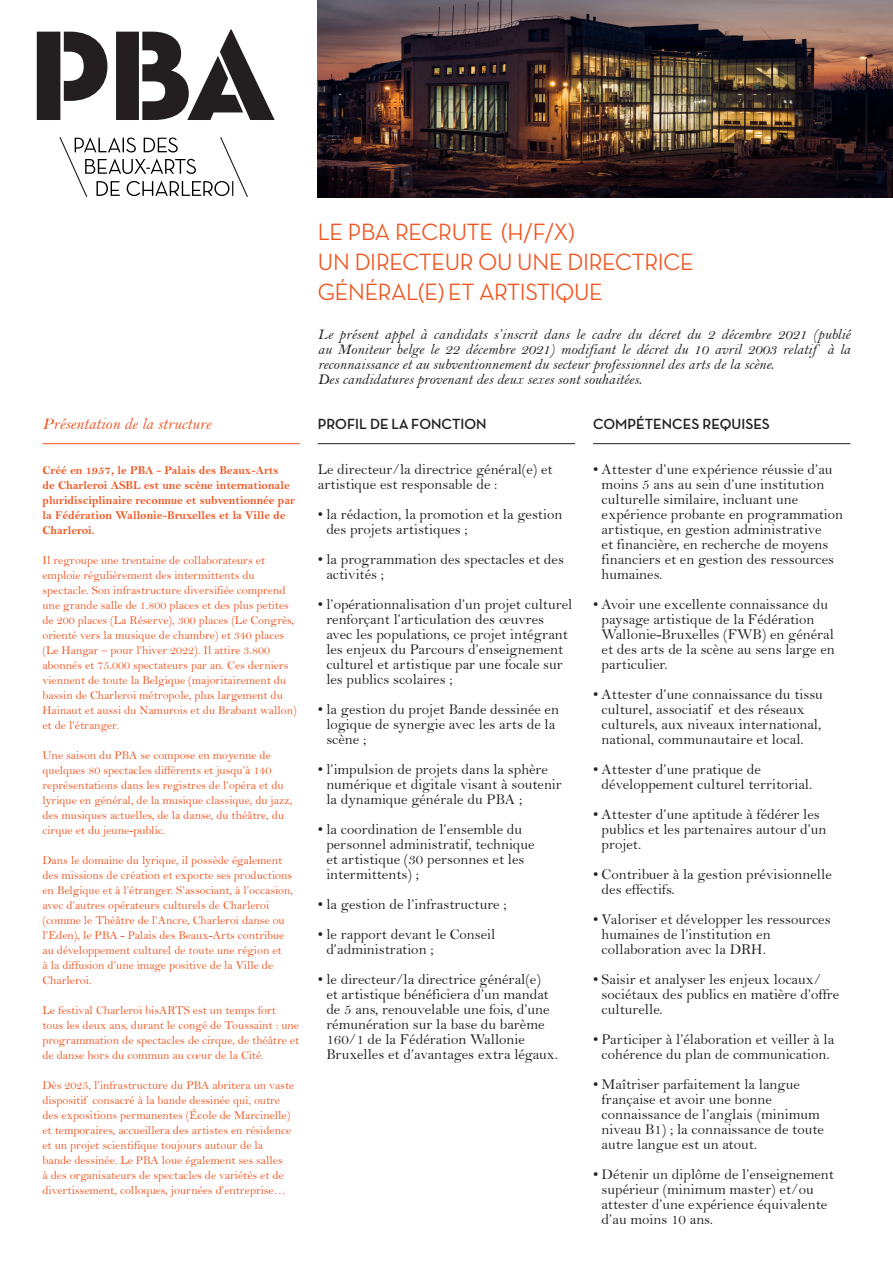
<style>
.page{position:relative;width:893px;height:1263px;background:#fff}
.page>*{position:absolute;margin:0;border:0;box-sizing:border-box;transform-origin:0 0}
.t1{font:500 24px "Neutraface Display";letter-spacing:-.01em;color:#f15622}
.t2{font:16.5px "Bell MT Italic";color:#f15622}
.t3{font:15px/15px "Bell";color:#231f20}
.t4{font:15px/15px "Bell MT Italic";color:#231f20;text-align:justify}
.t5{font:700 15px "Neutraface Display";color:#231f20}
.t6{font:12px/15px "Bell";color:#f15622}
.t7{font:12px/15px "Bell MT Bold";color:#f15622}
</style>
<div class="page">
<img style="left:318px;top:0;width:575px;height:197px">
<svg style="left:37px;top:29px;width:238px;height:91px"></svg>
<hr style="left:43px;top:443px;width:257px;height:1px;background:#f15622">
<hr style="left:318px;top:443px;width:257px;height:1px;background:#231f20">
<hr style="left:593px;top:443px;width:257px;height:1px;background:#231f20">
<svg style="left:59px;top:137px;width:189px;height:60px"></svg>
<p class="t2" style="left:43px;top:414px;width:170px">Présentation de la structure</p>
<p class="t7" style="left:43px;top:463px;width:254px">Créé en 1957, le PBA - Palais des Beaux-Arts<br>de Charleroi ASBL est une scène internationale pluridisciplinaire reconnue et subventionnée par la Fédération Wallonie-Bruxelles et la Ville de Charleroi.</p>
<p class="t6" style="left:43px;top:553px;width:256px">Il regroupe une trentaine de collaborateurs et emploie régulièrement des intermittents du spectacle. Son infrastructure diversifiée comprend une grande salle de 1.800 places et des plus petites de 200 places (La Réserve), 300 places (Le Congrès, orienté vers la musique de chambre) et 340 places (Le Hangar – pour l’hiver 2022). Il attire 3.800 abonnés et 75.000 spectateurs par an. Ces derniers viennent de toute la Belgique (majoritairement du bassin de Charleroi métropole, plus largement du Hainaut et aussi du Namurois et du Brabant wallon) et de l’étranger.</p>
<p class="t6" style="left:43px;top:748px;width:251px">Une saison du PBA se compose en moyenne de quelques 80 spectacles différents et jusqu’à 140 représentations dans les registres de l’opéra et du lyrique en général, de la musique classique, du jazz, des musiques actuelles, de la danse, du théâtre, du cirque et du jeune-public.</p>
<p class="t6" style="left:43px;top:853px;width:252px">Dans le domaine du lyrique, il possède également des missions de création et exporte ses productions en Belgique et à l’étranger. S’associant, à l’occasion, avec d’autres opérateurs culturels de Charleroi (comme le Théâtre de l’Ancre, Charleroi danse ou l’Eden), le PBA - Palais des Beaux-Arts contribue au développement culturel de toute une région et<br>à la diffusion d’une image positive de la Ville de Charleroi.</p>
<p class="t6" style="left:43px;top:1003px;width:258px">Le festival Charleroi bisARTS est un temps fort tous les deux ans, durant le congé de Toussaint : une programmation de spectacles de cirque, de théâtre et de danse hors du commun au cœur de la Cité.</p>
<p class="t6" style="left:43px;top:1078px;width:253px">Dès 2025, l’infrastructure du PBA abritera un vaste dispositif consacré à la bande dessinée qui, outre des expositions permanentes (École de Marcinelle) et temporaires, accueillera des artistes en résidence et un projet scientifique toujours autour de la bande dessinée. Le PBA loue également ses salles<br>à des organisateurs de spectacles de variétés et de divertissement, colloques, journées d’entreprise…</p>
<p class="t1" style="left:318px;top:219px;width:258px">LE PBA RECRUTE (H/F/X)</p>
<p class="t1" style="left:318px;top:249px;width:377px">UN DIRECTEUR OU UNE DIRECTRICE</p>
<p class="t1" style="left:318px;top:279px;width:286px">GÉNÉRAL(E) ET ARTISTIQUE</p>
<p class="t4" style="left:318px;top:327px;width:534px">Le présent appel à candidats s’inscrit dans le cadre du décret du 2 décembre 2021 (publié au Moniteur belge le 22 décembre 2021) modifiant le décret du 10 avril 2003 relatif à la reconnaissance et au subventionnement du secteur professionnel des arts de la scène.</p>
<p class="t4" style="left:318px;top:372px;width:325px">Des candidatures provenant des deux sexes sont souhaitées.</p>
<p class="t5" style="left:318px;top:416px;width:170px">PROFIL DE LA FONCTION</p>
<p class="t3" style="left:318px;top:462px;width:236px">Le directeur/la directrice général(e) et artistique est responsable de :</p>
<p class="t3" style="left:326px;top:507px;width:237px;text-indent:-9px">• la rédaction, la promotion et la gestion des projets artistiques ;</p>
<p class="t3" style="left:326px;top:552px;width:239px;text-indent:-9px">• la programmation des spectacles et des activités ;</p>
<p class="t3" style="left:326px;top:597px;width:247px;text-indent:-9px">• l’opérationnalisation d’un projet culturel renforçant l’articulation des œuvres avec les populations, ce projet intégrant les enjeux du Parcours d’enseignement culturel et artistique par une focale sur les publics scolaires ;</p>
<p class="t3" style="left:326px;top:702px;width:234px;text-indent:-9px">• la gestion du projet Bande dessinée en logique de synergie avec les arts de la scène ;</p>
<p class="t3" style="left:326px;top:762px;width:237px;text-indent:-9px">• l’impulsion de projets dans la sphère numérique et digitale visant à soutenir la dynamique générale du PBA ;</p>
<p class="t3" style="left:326px;top:822px;width:210px;text-indent:-9px">• la coordination de l’ensemble du personnel administratif, technique et artistique (30 personnes et les intermittents) ;</p>
<p class="t3" style="left:318px;top:897px;width:190px">• la gestion de l’infrastructure ;</p>
<p class="t3" style="left:326px;top:927px;width:171px;text-indent:-9px">• le rapport devant le Conseil d’administration ;</p>
<p class="t3" style="left:326px;top:972px;width:233px;text-indent:-9px">• le directeur/la directrice général(e)<br>et artistique bénéficiera d’un mandat de 5 ans, renouvelable une fois, d’une rémunération sur la base du barème 160/1 de la Fédération Wallonie Bruxelles et d’avantages extra légaux.</p>
<p class="t5" style="left:593px;top:416px;width:178px">COMPÉTENCES REQUISES</p>
<p class="t3" style="left:602px;top:462px;width:243px;text-indent:-9px">• Attester d’une expérience réussie d’au moins 5 ans au sein d’une institution culturelle similaire, incluant une expérience probante en programmation artistique, en gestion administrative<br>et financière, en recherche de moyens financiers et en gestion des ressources humaines.</p>
<p class="t3" style="left:602px;top:597px;width:235px;text-indent:-9px">• Avoir une excellente connaissance du paysage artistique de la Fédération<br>Wallonie-Bruxelles (FWB) en général et des arts de la scène au sens large en particulier.</p>
<p class="t3" style="left:602px;top:687px;width:223px;text-indent:-9px">• Attester d’une connaissance du tissu culturel, associatif et des réseaux culturels, aux niveaux international, national, communautaire et local.</p>
<p class="t3" style="left:602px;top:762px;width:212px;text-indent:-9px">• Attester d’une pratique de développement culturel territorial.</p>
<p class="t3" style="left:602px;top:807px;width:226px;text-indent:-9px">• Attester d’une aptitude à fédérer les publics et les partenaires autour d’un projet.</p>
<p class="t3" style="left:602px;top:867px;width:232px;text-indent:-9px">• Contribuer à la gestion prévisionnelle des effectifs.</p>
<p class="t3" style="left:602px;top:912px;width:230px;text-indent:-9px">• Valoriser et développer les ressources humaines de l’institution en collaboration avec la DRH.</p>
<p class="t3" style="left:602px;top:972px;width:239px;text-indent:-9px">• Saisir et analyser les enjeux locaux/ sociétaux des publics en matière d’offre culturelle.</p>
<p class="t3" style="left:593px;top:1032px;width:243px;text-align:center">• Participer à l’élaboration et veiller à la cohérence du plan de communication.</p>
<p class="t3" style="left:602px;top:1077px;width:224px;text-indent:-9px">• Maîtriser parfaitement la langue française et avoir une bonne connaissance de l’anglais (minimum niveau B1) ; la connaissance de toute autre langue est un atout.</p>
<p class="t3" style="left:602px;top:1167px;width:234px;text-indent:-9px">• Détenir un diplôme de l’enseignement supérieur (minimum master) et/ou attester d’une expérience équivalente d’au moins 10 ans.</p>
</div>
